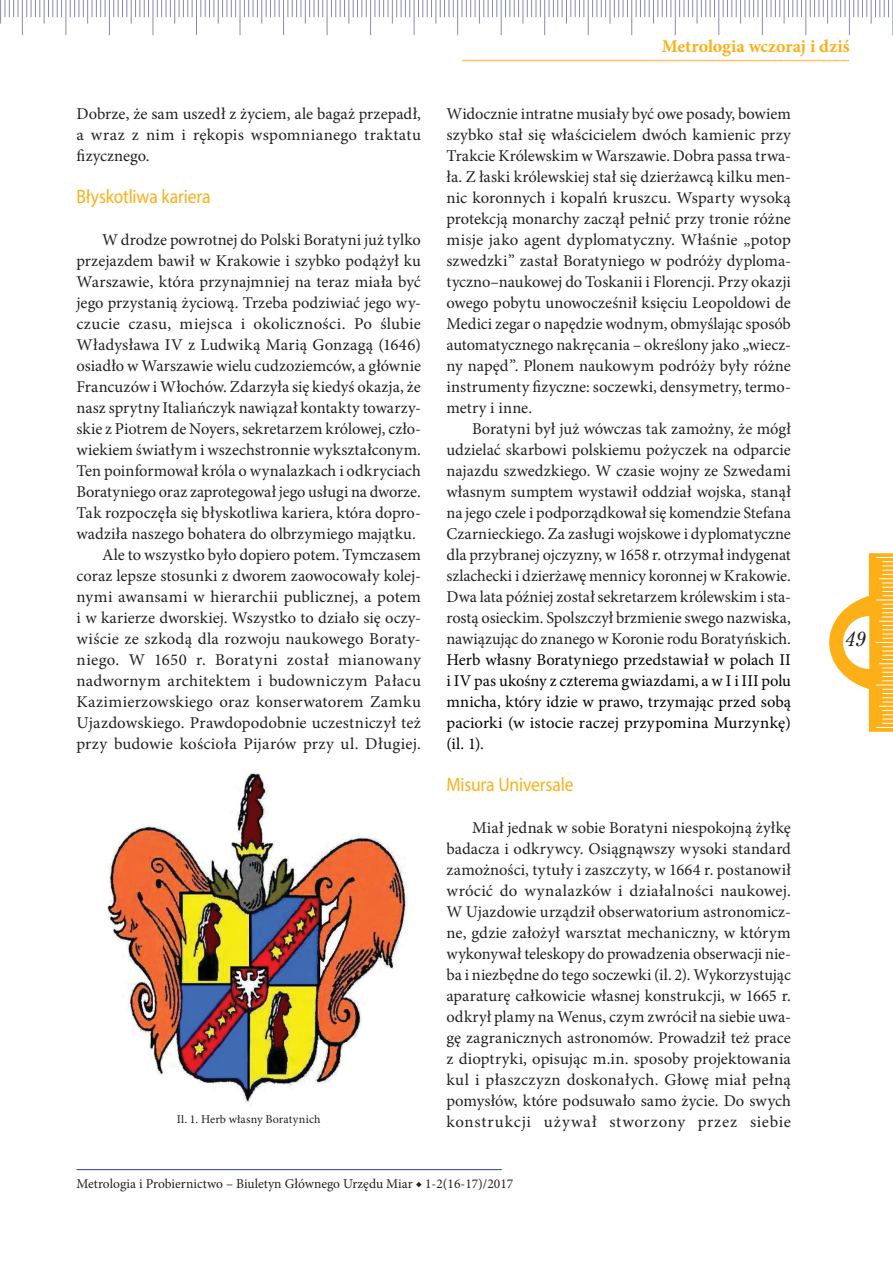
<style>
.page{position:relative;width:893px;height:1263px;background:#fff}
.page>*{position:absolute;margin:0;border:0;box-sizing:border-box;transform-origin:0 0}
.t1{font:italic 21px "Century Schoolbook";color:#231f20;scale:.9 1}
.śródtyt-podtyt{font:19.5px "Myriad Pro";letter-spacing:-.01em;color:#fcaf17;scale:.9 1}
.t2{font:700 18px "Minion Pro";letter-spacing:-.005em;color:#fcaf17}
.teksty{font:16.5px/21px "Minion Pro";letter-spacing:.01em;color:#231f20;text-align:justify}
.t3{font:13.5px "Minion Pro";color:#231f20}
.podpis_zdjęć{font:12px "Minion Pro";letter-spacing:.015em;color:#231f20}
.s1{color:#010203}
</style>
<div class="page">
<hr style="left:462px;top:60px;width:387px;height:1px;background:#fec566">
<hr style="left:77px;top:1169px;width:425px;height:1px;background:#25408f">
<svg style="left:829px;top:553px;width:64px;height:179px"></svg>
<img style="left:106px;top:772px;width:301px;height:332px">
<svg style="left:0;top:0;width:19px;height:24px"></svg>
<hr style="left:22px;top:0;width:1px;height:35px;background:#8889bb">
<svg style="left:26px;top:0;width:36px;height:24px"></svg>
<hr style="left:66px;top:0;width:1px;height:35px;background:#8889bb">
<svg style="left:70px;top:0;width:36px;height:24px"></svg>
<hr style="left:109px;top:0;width:1px;height:35px;background:#8889bb">
<svg style="left:114px;top:0;width:35px;height:24px"></svg>
<hr style="left:153px;top:0;width:1px;height:35px;background:#8889bb">
<svg style="left:157px;top:0;width:36px;height:24px"></svg>
<hr style="left:196px;top:0;width:1px;height:35px;background:#8889bb">
<svg style="left:201px;top:0;width:35px;height:24px"></svg>
<hr style="left:240px;top:0;width:1px;height:35px;background:#8889bb">
<svg style="left:244px;top:0;width:36px;height:24px"></svg>
<hr style="left:283px;top:0;width:1px;height:35px;background:#8889bb">
<svg style="left:288px;top:0;width:35px;height:24px"></svg>
<hr style="left:327px;top:0;width:1px;height:35px;background:#8889bb">
<svg style="left:331px;top:0;width:36px;height:24px"></svg>
<hr style="left:370px;top:0;width:1px;height:35px;background:#8889bb">
<svg style="left:375px;top:0;width:35px;height:24px"></svg>
<hr style="left:414px;top:0;width:1px;height:35px;background:#8889bb">
<svg style="left:418px;top:0;width:36px;height:24px"></svg>
<hr style="left:457px;top:0;width:1px;height:35px;background:#8889bb">
<svg style="left:462px;top:0;width:36px;height:24px"></svg>
<hr style="left:501px;top:0;width:1px;height:35px;background:#8889bb">
<svg style="left:505px;top:0;width:36px;height:24px"></svg>
<hr style="left:544px;top:0;width:1px;height:35px;background:#8889bb">
<svg style="left:549px;top:0;width:36px;height:24px"></svg>
<hr style="left:588px;top:0;width:1px;height:35px;background:#8889bb">
<svg style="left:592px;top:0;width:36px;height:24px"></svg>
<hr style="left:631px;top:0;width:1px;height:35px;background:#8889bb">
<svg style="left:636px;top:0;width:36px;height:24px"></svg>
<hr style="left:675px;top:0;width:1px;height:35px;background:#8889bb">
<svg style="left:679px;top:0;width:36px;height:24px"></svg>
<hr style="left:718px;top:0;width:1px;height:35px;background:#8889bb">
<svg style="left:723px;top:0;width:36px;height:24px"></svg>
<hr style="left:762px;top:0;width:1px;height:35px;background:#8889bb">
<svg style="left:766px;top:0;width:36px;height:24px"></svg>
<hr style="left:806px;top:0;width:1px;height:35px;background:#8889bb">
<svg style="left:810px;top:0;width:36px;height:24px"></svg>
<hr style="left:849px;top:0;width:1px;height:35px;background:#8889bb">
<svg style="left:853px;top:0;width:36px;height:24px"></svg>
<hr style="left:892px;top:0;width:1px;height:35px;background:#8889bb">
<p class="teksty" style="left:77px;top:103px;width:346px">Dobrze, że sam uszedł z życiem, ale bagaż przepadł, a wraz z nim i rękopis wspomnianego traktatu fizycznego.</p>
<p class="śródtyt-podtyt" style="left:77px;top:184px;width:150px">Błyskotliwa kariera</p>
<p class="teksty" style="left:77px;top:229px;width:346px;text-indent:26px">W drodze powrotnej do Polski Boratyni już tylko przejazdem bawił w Krakowie i szybko podążył ku Warszawie, która przynajmniej na teraz miała być jego przystanią życiową. Trzeba podziwiać jego wy&shy;czucie czasu, miejsca i okoliczności. Po ślubie Władysława IV z Ludwiką Marią Gonzagą (1646) osiadło w Warszawie wielu cudzoziemców, a głównie Francuzów i Włochów. Zdarzyła się kiedyś okazja, że nasz sprytny Italiańczyk nawiązał kontakty towarzy&shy;skie z Piotrem de Noyers, sekretarzem królowej, czło&shy;wiekiem światłym i wszechstronnie wykształconym.<br>Ten poinformował króla o wynalazkach i odkryciach Boratyniego oraz zaprotegował jego usługi na dworze.<br>Tak rozpoczęła się błyskotliwa kariera, która dopro&shy;wadziła naszego bohatera do olbrzymiego majątku.</p>
<p class="teksty" style="left:77px;top:544px;width:346px;text-indent:26px">Ale to wszystko było dopiero potem. Tymczasem coraz lepsze stosunki z dworem zaowocowały kolej&shy;nymi awansami w hierarchii publicznej, a potem i w karierze dworskiej. Wszystko to działo się oczy&shy;wiście ze szkodą dla rozwoju naukowego Boraty&shy;niego. W 1650 r. Boratyni został mianowany nadwornym architektem i budowniczym Pałacu Kazimierzowskiego oraz konserwatorem Zamku Ujazdowskiego. Prawdopodobnie uczestniczył też przy budowie kościoła Pijarów przy ul. Długiej.</p>
<p class="podpis_zdjęć" style="left:177px;top:1111px;width:145px">Il. 1. Herb własny Boratynich</p>
<p class="t2" style="left:662px;top:34px;width:189px">Metrologia wczoraj i dziś</p>
<p class="teksty" style="left:446px;top:103px;width:346px">Widocznie intratne musiały być owe posady, bowiem szybko stał się właścicielem dwóch kamienic przy Trakcie Królewskim w Warszawie. Dobra passa trwa&shy;ła. Z łaski królewskiej stał się dzierżawcą kilku men&shy;nic koronnych i kopalń kruszcu. Wsparty wysoką protekcją monarchy zaczął pełnić przy tronie różne misje jako agent dyplomatyczny. Właśnie „potop szwedzki” zastał Boratyniego w podróży dyploma&shy;tyczno–naukowej do Toskanii i Florencji. Przy okazji owego pobytu unowocześnił księciu Leopoldowi de Medici zegar o napędzie wodnym, obmyślając sposób automatycznego nakręcania – określony jako „wiecz&shy;ny napęd”. Plonem naukowym podróży były różne instrumenty fizyczne: soczewki, densymetry, termo&shy;metry i inne.</p>
<p class="teksty" style="left:446px;top:418px;width:346px;text-indent:26px">Boratyni był już wówczas tak zamożny, że mógł udzielać skarbowi polskiemu pożyczek na odparcie najazdu szwedzkiego. W czasie wojny ze Szwedami własnym sumptem wystawił oddział wojska, stanął na jego czele i podporządkował się komendzie Stefana Czarnieckiego. Za zasługi wojskowe i dyplomatyczne dla przybranej ojczyzny, w 1658 r. otrzymał indygenat szlachecki i dzierżawę mennicy koronnej w Krakowie.<br>Dwa lata później został sekretarzem królewskim i sta&shy;rostą osieckim. Spolszczył brzmienie swego nazwiska, nawiązując do znanego w Koronie rodu Boratyńskich.<br><span class="s1">Herb własny Boratyniego przedstawiał w polach II i IV pas ukośny z czterema gwiazdami, a w I i III polu mnicha, który idzie w prawo, trzymając przed sobą paciorki (w istocie raczej przypomina Murzynkę) (il. 1).</span></p>
<p class="śródtyt-podtyt" style="left:446px;top:773px;width:143px">Misura Universale</p>
<p class="teksty" style="left:446px;top:817px;width:346px;text-indent:26px">Miał jednak w sobie Boratyni niespokojną żyłkę badacza i odkrywcy. Osiągnąwszy wysoki standard zamożności, tytuły i zaszczyty, w 1664 r. postanowił wrócić do wynalazków i działalności naukowej.<br>W Ujazdowie urządził obserwatorium astronomicz&shy;ne, gdzie założył warsztat mechaniczny, w którym wykonywał teleskopy do prowadzenia obserwacji nie&shy;ba i niezbędne do tego soczewki (il. 2). Wykorzystując aparaturę całkowicie własnej konstrukcji, w 1665 r. odkrył plamy na Wenus, czym zwrócił na siebie uwa&shy;gę zagranicznych astronomów. Prowadził też prace z dioptryki, opisując m.in. sposoby projektowania kul i płaszczyzn doskonałych. Głowę miał pełną pomysłów, które podsuwało samo życie. Do swych konstrukcji używał stworzony przez siebie</p>
<p class="t1" style="left:844px;top:622px;width:25px">49</p>
<p class="t3" style="left:77px;top:1175px;width:438px">Metrologia i Probiernictwo – Biuletyn Głównego Urzędu Miar ◆ 1-2(16-17)/2017</p>
</div>
